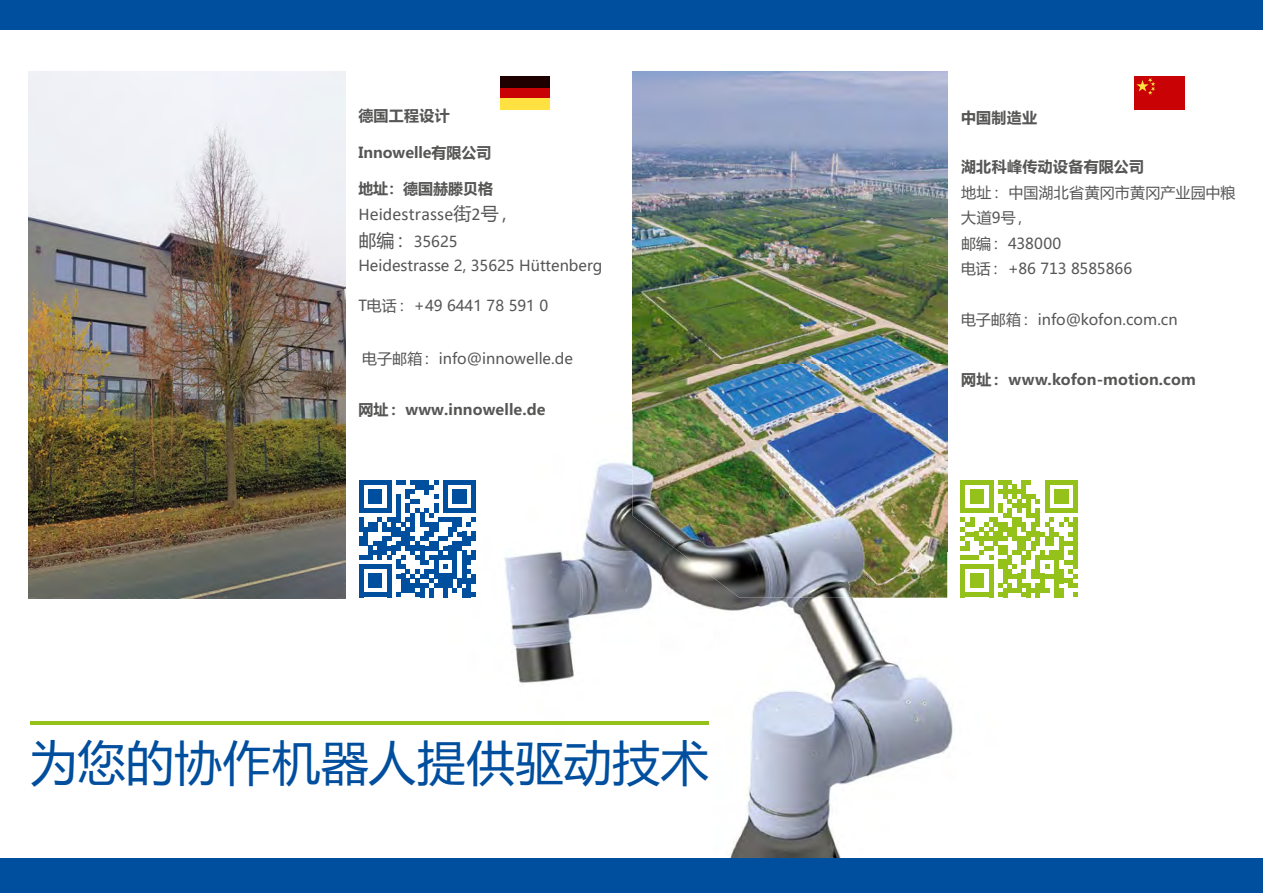
<style>
.page{position:relative;width:1263px;height:893px;background:#fff}
.page>*{position:absolute;margin:0;border:0;box-sizing:border-box;transform-origin:0 0}
.t1{font:48px "Microsoft Ya Hei";letter-spacing:.01em;color:#004e9e}
.t2{font:18px "Calibri";letter-spacing:.005em;color:#565655}
.t3{font:15px/25.5px "Microsoft Ya Hei";color:#565655}
.t4{font:700 15px "Microsoft Ya Hei";letter-spacing:.005em;color:#565655}
.s1{font-family:"Microsoft Ya Hei"}
.s2{font-size:18px}
</style>
<div class="page">
<img style="left:632px;top:71px;width:315px;height:481px">
<img style="left:925px;top:414px;width:106px;height:445px">
<img style="left:449px;top:414px;width:212px;height:445px">
<img style="left:660px;top:537px;width:54px;height:322px">
<img style="left:713px;top:598px;width:213px;height:261px">
<img style="left:679px;top:552px;width:268px;height:46px">
<div style="left:0;top:859px;width:1263px;height:34px;background:#004e9e"></div>
<div style="left:359px;top:475px;width:117px;height:123px;background:#fff"></div>
<svg style="left:359px;top:480px;width:117px;height:117px"></svg>
<div style="left:960px;top:461px;width:118px;height:137px;background:#fff"></div>
<svg style="left:960px;top:480px;width:118px;height:117px"></svg>
<div style="left:0;top:0;width:1263px;height:30px;background:#004e9e"></div>
<div style="left:1134px;top:77px;width:51px;height:33px;background:#c80205"></div>
<svg style="left:1136px;top:78px;width:19px;height:17px"></svg>
<div style="left:500px;top:77px;width:50px;height:33px;background:#c80205"></div>
<div style="left:500px;top:77px;width:50px;height:11px;background:#1e0000"></div>
<div style="left:500px;top:99px;width:50px;height:11px;background:#ffe242"></div>
<hr style="left:30px;top:722px;width:679px;height:3px;background:#94c11a">
<img style="left:29px;top:71px;width:317px;height:527px">
<p class="t4" style="left:358px;top:105px;width:93px">德国工程设计</p>
<p class="t4" style="left:358px;top:143px;width:135px">Innowelle有限公司</p>
<p class="t4" style="left:358px;top:178px;width:136px">地址：德国赫滕贝格</p>
<p class="t2" style="left:358px;top:202px;width:157px">Heidestrasse<span class="s1">街</span>2<span class="s1">号，</span></p>
<p class="t3" style="left:358px;top:229px;width:246px;line-height:23.9px"><span class="s2">邮编：</span> 35625<br>Heidestrasse 2, 35625 Hüttenberg</p>
<p class="t3" style="left:358px;top:293px;width:191px">T电话： +49 6441 78 591 0</p>
<p class="t3" style="left:362px;top:345px;width:212px">电子邮箱： info@innowelle.de</p>
<p class="t4" style="left:358px;top:399px;width:189px">网址： www.innowelle.de</p>
<h1 class="t1" style="left:30px;top:730px;width:680px">为您的协作机器人提供驱动技术</h1>
<p class="t4" style="left:961px;top:107px;width:78px">中国制造业</p>
<p class="t4" style="left:961px;top:156px;width:185px">湖北科峰传动设备有限公司</p>
<p class="t3" style="left:961px;top:179px;width:276px">地址： 中国湖北省黄冈市黄冈产业园中粮大道9号，<br>邮编： 438000<br>电话： +86 713 8585866</p>
<p class="t3" style="left:961px;top:306px;width:218px">电子邮箱： info@kofon.com.cn</p>
<p class="t4" style="left:961px;top:369px;width:236px">网址： www.kofon-motion.com</p>
</div>
